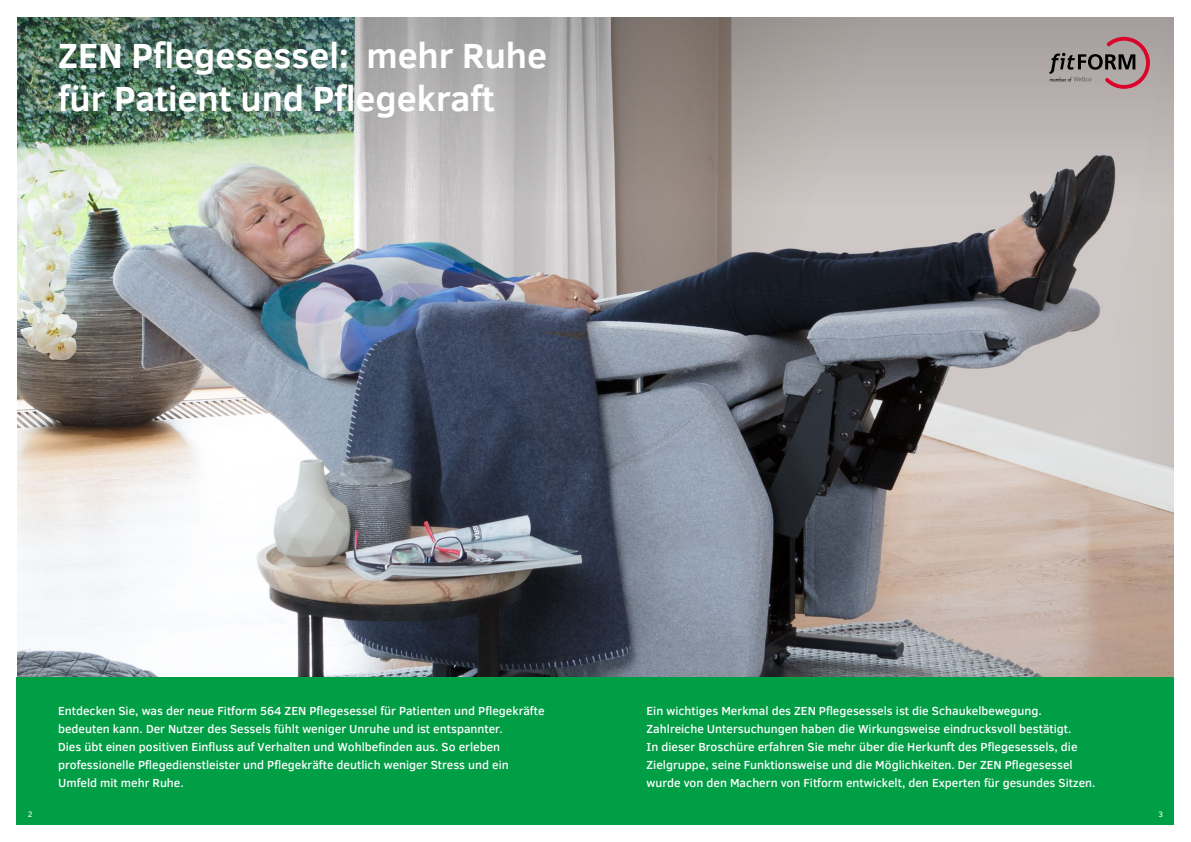
<style>
.page{position:relative;width:1191px;height:842px;background:#fff}
.page>*{position:absolute;margin:0;border:0;box-sizing:border-box;transform-origin:0 0}
.t1{font:700 35.8px/43px "Clear Sans";color:#fff}
.t2{font:500 12px/18px "Clear Sans";color:#fff}
.t3{font:8px "Clear Sans";color:#fff}
</style>
<div class="page">
<img style="left:17px;top:204px;width:1157px;height:473px">
<div style="left:16px;top:677px;width:1158px;height:148px;background:#009e45"></div>
<img style="left:17px;top:17px;width:1157px;height:187px">
<svg style="left:1049px;top:37px;width:100px;height:52px;background:#9b8486"></svg>
<h1 class="t1" style="left:58px;top:33px;width:490px">ZEN Pflegesessel: mehr Ruhe für Patient und Pflegekraft</h1>
<p class="t2" style="left:58px;top:702px;width:488px">Entdecken Sie, was der neue Fitform 564 ZEN Pflegesessel für Patienten und Pflegekräfte bedeuten kann. Der Nutzer des Sessels fühlt weniger Unruhe und ist entspannter.<br>Dies übt einen positiven Einfluss auf Verhalten und Wohlbefinden aus. So erleben professionelle Pflegedienstleister und Pflegekräfte deutlich weniger Stress und ein Umfeld mit mehr Ruhe.</p>
<p class="t2" style="left:646px;top:702px;width:450px">Ein wichtiges Merkmal des ZEN Pflegesessels ist die Schaukelbewegung.<br>Zahlreiche Untersuchungen haben die Wirkungsweise eindrucksvoll bestätigt.<br>In dieser Broschüre erfahren Sie mehr über die Herkunft des Pflegesessels, die Zielgruppe, seine Funktionsweise und die Möglichkeiten. Der ZEN Pflegesessel wurde von den Machern von Fitform entwickelt, den Experten für gesundes Sitzen.</p>
<p class="t3" style="left:28px;top:809px;width:6px">2</p>
<p class="t3" style="left:1158px;top:809px;width:6px">3</p>
</div>
